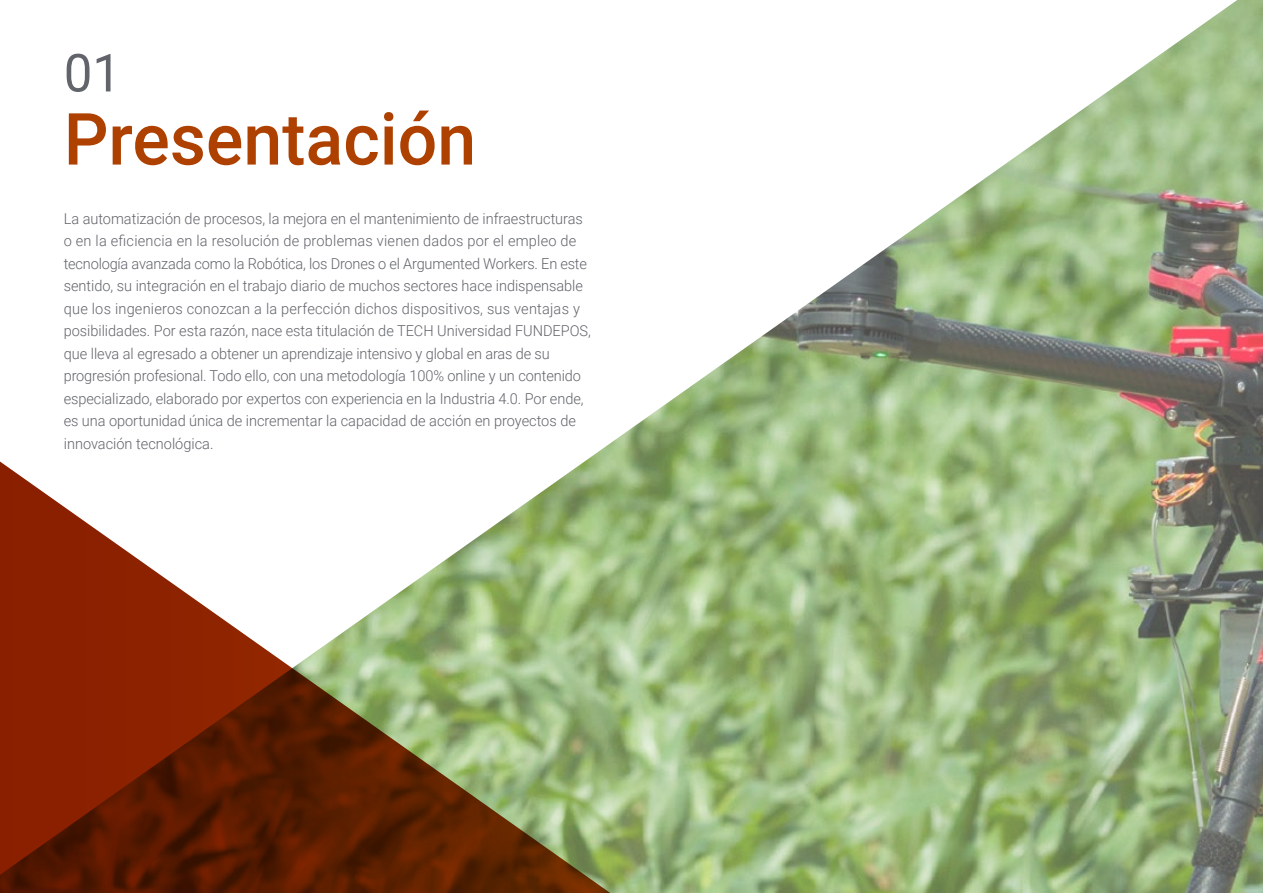
<style>
.page{position:relative;width:1263px;height:893px;background:#fff}
.page>*{position:absolute;margin:0;border:0;box-sizing:border-box;transform-origin:0 0}
.t1{font:500 72px "Roboto";color:#ae4000}
.t2{font:52.5px "Roboto";color:#61646a}
.t3{font:300 15px/22.5px "Roboto";color:#61646a}
</style>
<div class="page">
<img style="left:606px;top:0;width:657px;height:893px">
<svg style="left:0;top:446px;width:640px;height:447px"></svg>
<h2 class="t2" style="left:64px;top:36px;width:59px">01</h2>
<h1 class="t1" style="left:64px;top:89px;width:414px">Presentación</h1>
<p class="t3" style="left:64px;top:207px;width:529px">La automatización de procesos, la mejora en el mantenimiento de infraestructuras o en la eficiencia en la resolución de problemas vienen dados por el empleo de tecnología avanzada como la Robótica, los Drones o el Argumented Workers. En este sentido, su integración en el trabajo diario de muchos sectores hace indispensable que los ingenieros conozcan a la perfección dichos dispositivos, sus ventajas y posibilidades. Por esta razón, nace esta titulación de TECH Universidad FUNDEPOS, que lleva al egresado a obtener un aprendizaje intensivo y global en aras de su progresión profesional. Todo ello, con una metodología 100% online y un contenido especializado, elaborado por expertos con experiencia en la Industria 4.0. Por ende, es una oportunidad única de incrementar la capacidad de acción en proyectos de innovación tecnológica.</p>
</div>
